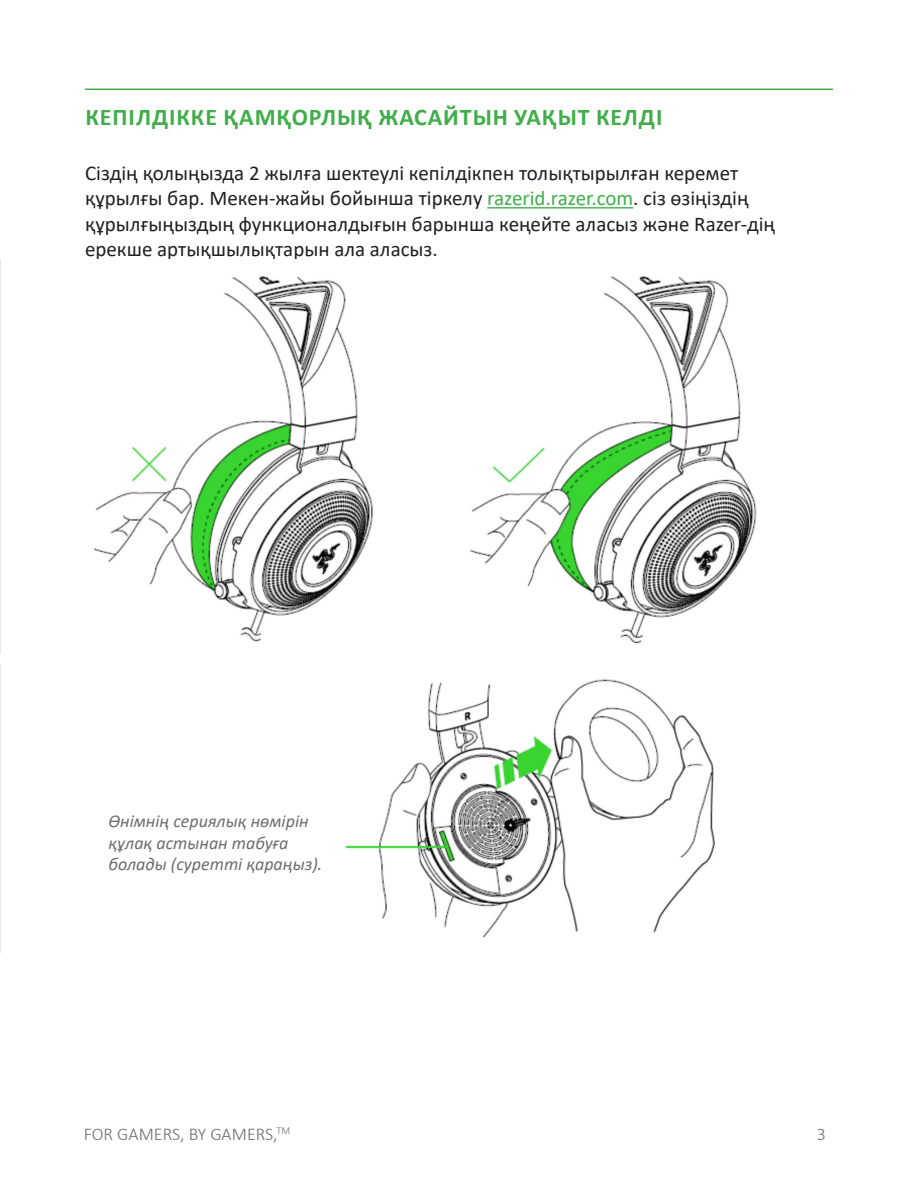
<style>
.page{position:relative;width:918px;height:1188px;background:#fff}
.page>*{position:absolute;margin:0;border:0;box-sizing:border-box;transform-origin:0 0}
.Paragraph_Style_1{font:700 24px "Calibri";letter-spacing:.04em;color:#40ae49}
.t1{font:21px/25.2px "Calibri";color:#231f20}
._70{font:italic 18px/21.6px "Calibri";color:#6c6d70}
.t2{font:300 18px "Calibri";color:#6c6d70}
.s1{color:#40ae49}
</style>
<div class="page">
<hr style="left:85px;top:89px;width:748px;height:1px;background:#40ae49">
<hr style="left:487px;top:207px;width:146px;height:2px;background:#40ae49">
<img style="left:0;top:260px;width:757px;height:394px">
<img style="left:0;top:665px;width:715px;height:287px">
<div style="left:108px;top:813px;width:236px;height:85px;background:#fff"></div>
<p class="Paragraph_Style_1" style="left:86px;top:100px;width:578px">КЕПІЛДІККЕ ҚАМҚОРЛЫҚ ЖАСАЙТЫН УАҚЫТ КЕЛДІ</p>
<p class="t1" style="left:85px;top:160px;width:692px">Сіздің қолыңызда 2 жылға шектеулі кепілдікпен толықтырылған керемет құрылғы бар. Мекен-жайы бойынша тіркелу <span class="s1">razerid.razer.com</span>. сіз өзіңіздің құрылғыңыздың функционалдығын барынша кеңейте аласыз және Razer-дің ерекше артықшылықтарын ала аласыз.</p>
<p class="_70" style="left:108px;top:809px;width:215px">Өнімнің сериялық нөмірін құлақ астынан табуға болады (суретті қараңыз).</p>
<p class="t2" style="left:84px;top:1123px;width:208px">FOR GAMERS, BY GAMERS,<sup>TM</sup></p>
<p class="t2" style="left:817px;top:1123px;width:11px">3</p>
</div>
